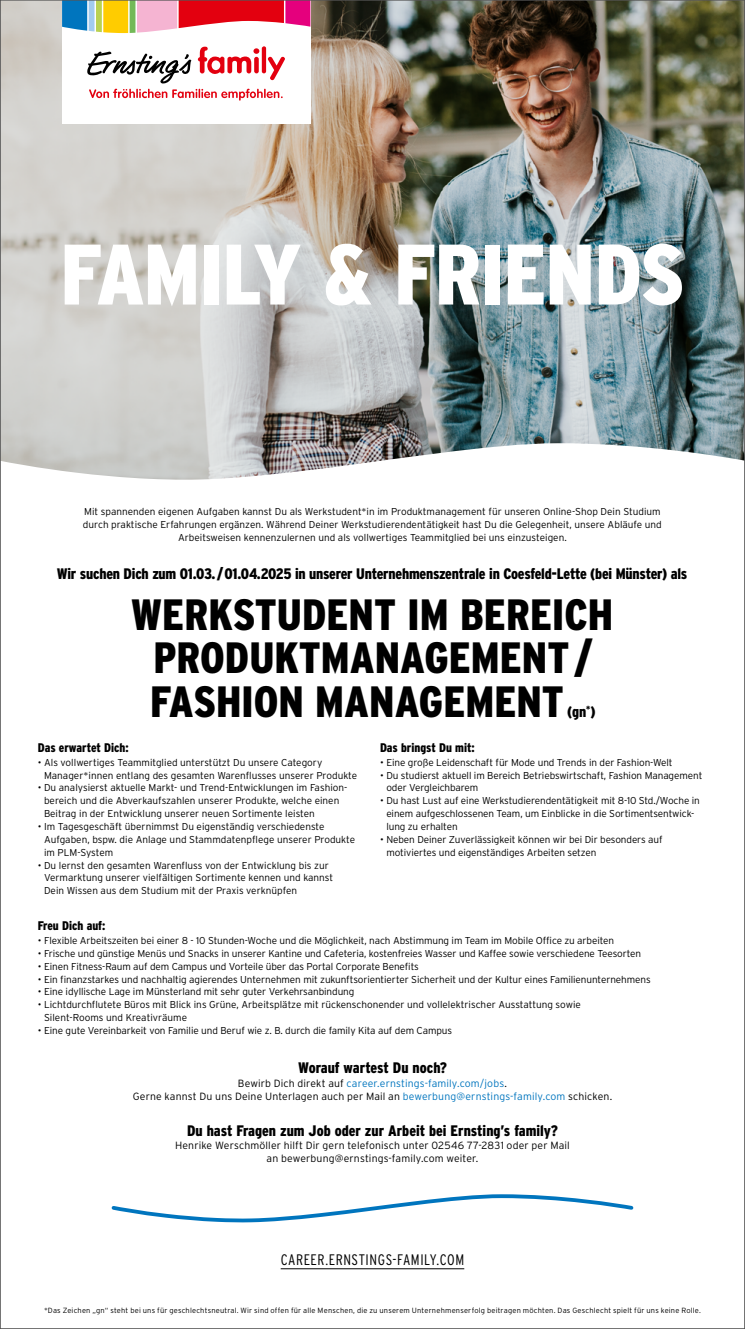
<style>
.page{position:relative;width:745px;height:1329px;background:#fff}
.page>*{position:absolute;margin:0;border:0;box-sizing:border-box;transform-origin:0 0}
.t1{font:900 condensed 85.62px "Interstate";letter-spacing:-.015em;color:#fff}
.t2{font:900 condensed 43.75px/43.9px "Interstate";color:#000}
.t3{font:900 condensed 15.25px "Interstate";letter-spacing:-.015em;color:#000}
.t4{font:300 condensed 15.25px "Interstate";letter-spacing:.035em;color:#000}
.t5{font:900 condensed 12.5px "Interstate";color:#000}
.t6{font:300 10.5px/12.9px "Interstate";letter-spacing:.01em;color:#000;text-align:center}
.t7{font:300 10px/12.9px "Interstate";letter-spacing:-.01em;color:#000}
.t8{font:300 7.5px "Interstate";letter-spacing:.025em;color:#000}
.s1{color:#0075be}
</style>
<div class="page">
<img style="left:2px;top:2px;width:740px;height:441px">
<svg style="left:2px;top:443px;width:740px;height:37px"></svg>
<div style="left:62px;top:0;width:248px;height:123px;background:#fff"></div>
<svg style="left:87px;top:47px;width:198px;height:54px"></svg>
<svg style="left:62px;top:2px;width:248px;height:31px"></svg>
<hr style="left:280px;top:1268px;width:184px;height:1px;background:#000">
<svg style="left:111px;top:1194px;width:523px;height:29px"></svg>
<h1 class="t1" style="left:60px;top:222px;width:625px">FAMILY &amp; FRIENDS</h1>
<p class="t7" style="left:83px;top:505px;width:580px;text-align:center">Mit spannenden eigenen Aufgaben kannst Du als Werkstudent*in im Produktmanagement für unseren Online-Shop Dein Studium durch praktische Erfahrungen ergänzen. Während Deiner Werkstudierendentätigkeit hast Du die Gelegenheit, unsere Abläufe und<br>Arbeitsweisen kennenzulernen und als vollwertiges Teammitglied bei uns einzusteigen.</p>
<h3 class="t3" style="left:57px;top:564px;width:631px">Wir suchen Dich zum 01.03./01.04.2025 in unserer Unternehmenszentrale in Coesfeld-Lette (bei Münster) als</h3>
<h2 class="t2" style="left:150px;top:592px;width:464px;text-indent:-19px">WERKSTUDENT IM BEREICH<br>PRODUKTMANAGEMENT/<br>FASHION MANAGEMENT</h2>
<h3 class="t3" style="left:567px;top:702px;width:30px">(gn<sup>*</sup>)</h3>
<p class="t5" style="left:38px;top:740px;width:92px">Das erwartet Dich:</p>
<p class="t7" style="left:44px;top:756px;width:314px;text-indent:-6px">• Als vollwertiges Teammitglied unterstützt Du unsere Category<br>Manager*innen entlang des gesamten Warenflusses unserer Produkte</p>
<p class="t7" style="left:44px;top:781px;width:305px;text-indent:-6px">• Du analysierst aktuelle Markt- und Trend-Entwicklungen im Fashion&shy;bereich und die Abverkaufszahlen unserer Produkte, welche einen<br>Beitrag in der Entwicklung unserer neuen Sortimente leisten</p>
<p class="t7" style="left:44px;top:820px;width:312px;text-indent:-6px">• Im Tagesgeschäft übernimmst Du eigenständig verschiedenste<br>Aufgaben, bspw. die Anlage und Stammdatenpflege unserer Produkte im PLM-System</p>
<p class="t7" style="left:44px;top:858px;width:290px;text-indent:-6px">• Du lernst den gesamten Warenfluss von der Entwicklung bis zur<br>Vermarktung unserer vielfältigen Sortimente kennen und kannst<br>Dein Wissen aus dem Studium mit der Praxis verknüpfen</p>
<p class="t5" style="left:380px;top:740px;width:96px">Das bringst Du mit:</p>
<p class="t7" style="left:380px;top:756px;width:294px">• Eine große Leidenschaft für Mode und Trends in der Fashion-Welt</p>
<p class="t7" style="left:386px;top:768px;width:317px;text-indent:-6px">• Du studierst aktuell im Bereich Betriebswirtschaft, Fashion Management oder Vergleichbarem</p>
<p class="t7" style="left:386px;top:794px;width:315px;text-indent:-6px">• Du hast Lust auf eine Werkstudierendentätigkeit mit 8-10 Std./Woche in einem aufgeschlossenen Team, um Einblicke in die Sortimentsentwick&shy;lung zu erhalten</p>
<p class="t7" style="left:386px;top:833px;width:277px;text-indent:-6px">• Neben Deiner Zuverlässigkeit können wir bei Dir besonders auf motiviertes und eigenständiges Arbeiten setzen</p>
<p class="t5" style="left:38px;top:918px;width:69px">Freu Dich auf:</p>
<p class="t7" style="left:38px;top:934px;width:577px">• Flexible Arbeitszeiten bei einer 8 - 10 Stunden-Woche und die Möglichkeit, nach Abstimmung im Team im Mobile Office zu arbeiten</p>
<p class="t7" style="left:38px;top:947px;width:604px">• Frische und günstige Menüs und Snacks in unserer Kantine und Cafeteria, kostenfreies Wasser und Kaffee sowie verschiedene Teesorten</p>
<p class="t7" style="left:38px;top:959px;width:382px">• Einen Fitness-Raum auf dem Campus und Vorteile über das Portal Corporate Benefits</p>
<p class="t7" style="left:38px;top:972px;width:614px">• Ein finanzstarkes und nachhaltig agierendes Unternehmen mit zukunftsorientierter Sicherheit und der Kultur eines Familienunternehmens</p>
<p class="t7" style="left:38px;top:985px;width:318px">• Eine idyllische Lage im Münsterland mit sehr guter Verkehrsanbindung</p>
<p class="t7" style="left:44px;top:998px;width:538px;text-indent:-6px">• Lichtdurchflutete Büros mit Blick ins Grüne, Arbeitsplätze mit rückenschonender und vollelektrischer Ausstattung sowie<br>Silent-Rooms und Kreativräume</p>
<p class="t7" style="left:38px;top:1024px;width:415px">• Eine gute Vereinbarkeit von Familie und Beruf wie z. B. durch die family Kita auf dem Campus</p>
<h3 class="t3" style="left:298px;top:1058px;width:150px">Worauf wartest Du noch?</h3>
<p class="t6" style="left:133px;top:1076px;width:480px">Bewirb Dich direkt auf <span class="s1">career.ernstings-family.com/jobs</span>.<br>Gerne kannst Du uns Deine Unterlagen auch per Mail an <span class="s1">bewerbung@ernstings-family.com</span> schicken.</p>
<h3 class="t3" style="left:187px;top:1121px;width:372px">Du hast Fragen zum Job oder zur Arbeit bei Ernsting’s family?</h3>
<p class="t6" style="left:175px;top:1139px;width:396px">Henrike Werschmöller hilft Dir gern telefonisch unter 02546 77-2831 oder per Mail an bewerbung@ernstings-family.com weiter.</p>
<h3 class="t4" style="left:280px;top:1250px;width:185px">CAREER.ERNSTINGS-FAMILY.COM</h3>
<p class="t8" style="left:44px;top:1305px;width:658px">*Das Zeichen „gn“ steht bei uns für geschlechtsneutral. Wir sind offen für alle Menschen, die zu unserem Unternehmenserfolg beitragen möchten. Das Geschlecht spielt für uns keine Rolle.</p>
</div>
